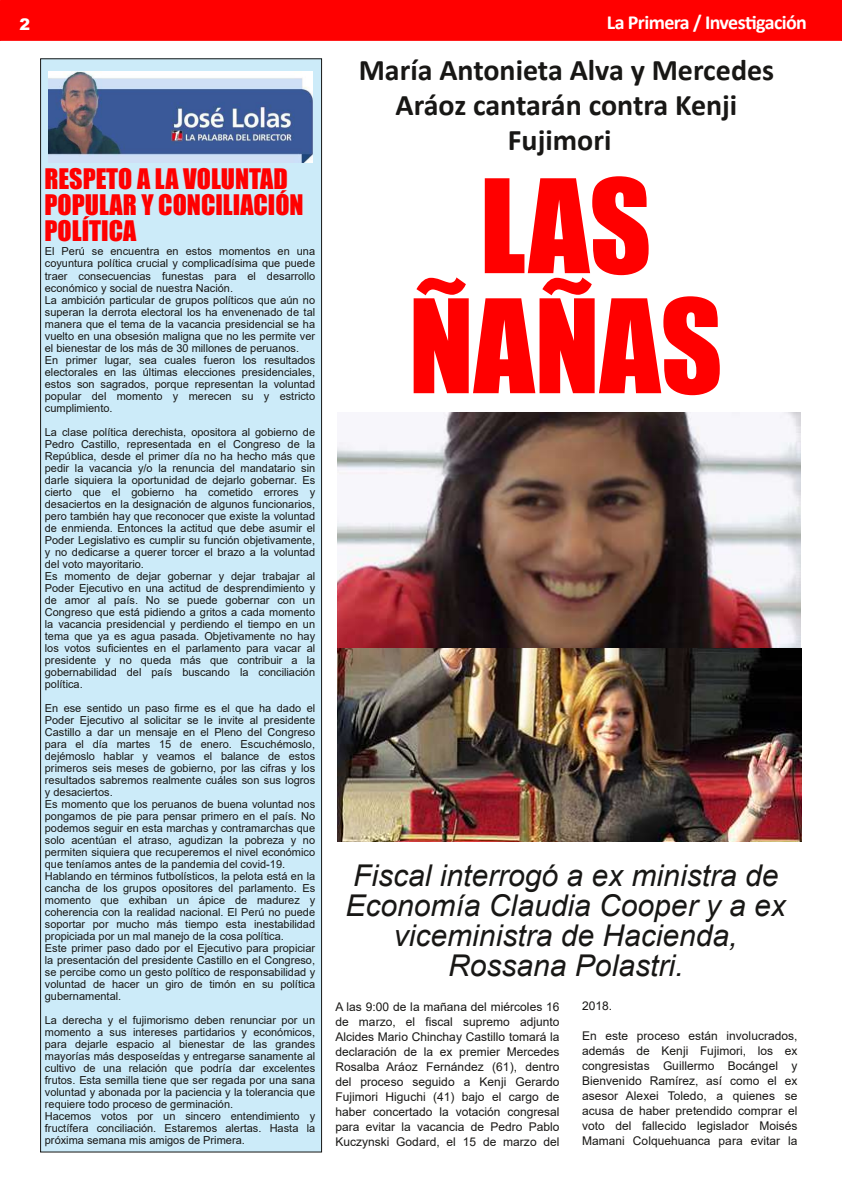
<style>
.page{position:relative;width:842px;height:1191px;background:#fff}
.page>*{position:absolute;margin:0;border:0;box-sizing:border-box;transform-origin:0 0}
.t1{font:120px/120px "Impact";color:#f00;text-align:center}
.t2{font:italic 30px/30px "Arial";color:#181715;text-align:center}
.t3{font:700 30px/35px "Calibri";color:#181715;text-align:center}
.t4{font:26px/26px "Impact";color:#f00}
.t5{font:700 20px "Calibri";letter-spacing:-.03em;color:#fff}
.t6{font:900 16px "Arial";color:#fff}
.t7{font:12px/15px "Arial";color:#181715;text-align:justify}
.t8{font:11px/12px "Arial";color:#181715}
</style>
<div class="page">
<div style="left:41px;top:59px;width:281px;height:1093px;background:#ccebf9"></div>
<img style="left:48px;top:72px;width:265px;height:90px">
<div style="left:0;top:1px;width:841px;height:39px;background:#f00"></div>
<div style="left:0;top:0;width:842px;height:41px;border:1px solid #f00"></div>
<img style="left:338px;top:412px;width:463px;height:236px">
<img style="left:338px;top:648px;width:463px;height:193px">
<h3 class="t6" style="left:19px;top:13px;width:12px">2</h3>
<h3 class="t5" style="left:607px;top:14px;width:202px">La Primera / Investigación</h3>
<h3 class="t4" style="left:45px;top:165px;width:261px">RESPETO A LA VOLUNTAD<br>POPULAR Y CONCILIACIÓN<br>POLÍTICA</h3>
<p class="t8" style="left:45px;top:246px;width:272px">El Perú se encuentra en estos momentos en una coyuntura política crucial y complicadísima que puede traer consecuencias funestas para el desarrollo económico y social de nuestra Nación.<br>La ambición particular de grupos políticos que aún no superan la derrota electoral los ha envenenado de tal manera que el tema de la vacancia presidencial se ha vuelto en una obsesión maligna que no les permite ver el bienestar de los más de 30 millones de peruanos.<br>En primer lugar, sea cuales fueron los resultados electorales en las últimas elecciones presidenciales, estos son sagrados, porque representan la voluntad popular del momento y merecen su y estricto cumplimiento.</p>
<p class="t8" style="left:45px;top:426px;width:272px">La clase política derechista, opositora al gobierno de Pedro Castillo, representada en el Congreso de la República, desde el primer día no ha hecho más que pedir la vacancia y/o la renuncia del mandatario sin darle siquiera la oportunidad de dejarlo gobernar. Es cierto que el gobierno ha cometido errores y desaciertos en la designación de algunos funcionarios, pero también hay que reconocer que existe la voluntad de enmienda. Entonces la actitud que debe asumir el Poder Legislativo es cumplir su función objetivamente, y no dedicarse a querer torcer el brazo a la voluntad del voto mayoritario.<br>Es momento de dejar gobernar y dejar trabajar al Poder Ejecutivo en una actitud de desprendimiento y de amor al país. No se puede gobernar con un Congreso que está pidiendo a gritos a cada momento la vacancia presidencial y perdiendo el tiempo en un tema que ya es agua pasada. Objetivamente no hay los votos suficientes en el parlamento para vacar al presidente y no queda más que contribuir a la gobernabilidad del país buscando la conciliación política.</p>
<p class="t8" style="left:45px;top:702px;width:272px">En ese sentido un paso firme es el que ha dado el Poder Ejecutivo al solicitar se le invite al presidente Castillo a dar un mensaje en el Pleno del Congreso para el día martes 15 de enero. Escuchémoslo, dejémoslo hablar y veamos el balance de estos primeros seis meses de gobierno, por las cifras y los resultados sabremos realmente cuáles son sus logros y desaciertos.<br>Es momento que los peruanos de buena voluntad nos pongamos de pie para pensar primero en el país. No podemos seguir en esta marchas y contramarchas que solo acentúan el atraso, agudizan la pobreza y no permiten siquiera que recuperemos el nivel económico que teníamos antes de la pandemia del covid-19.<br>Hablando en términos futbolísticos, la pelota está en la cancha de los grupos opositores del parlamento. Es momento que exhiban un ápice de madurez y coherencia con la realidad nacional. El Perú no puede soportar por mucho más tiempo esta inestabilidad propiciada por un mal manejo de la cosa política.<br>Este primer paso dado por el Ejecutivo para propiciar la presentación del presidente Castillo en el Congreso, se percibe como un gesto político de responsabilidad y voluntad de hacer un giro de timón en su política gubernamental.</p>
<p class="t8" style="left:45px;top:1014px;width:272px">La derecha y el fujimorismo deben renunciar por un momento a sus intereses partidarios y económicos, para dejarle espacio al bienestar de las grandes mayorías más desposeídas y entregarse sanamente al cultivo de una relación que podría dar excelentes frutos. Esta semilla tiene que ser regada por una sana voluntad y abonada por la paciencia y la tolerancia que requiere todo proceso de germinación.<br>Hacemos votos por un sincero entendimiento y fructífera conciliación. Estaremos alertas. Hasta la próxima semana mis amigos de Primera.</p>
<h2 class="t3" style="left:359px;top:55px;width:417px">María Antonieta Alva y Mercedes<br>Aráoz cantarán contra Kenji<br>Fujimori</h2>
<h1 class="t1" style="left:409px;top:165px;width:315px">LAS<br>ÑAÑAS</h1>
<h2 class="t2" style="left:345px;top:861px;width:442px">Fiscal interrogó a ex ministra de<br>Economía Claudia Cooper y a ex viceministra de Hacienda,<br>Rossana Polastri.</h2>
<p class="t7" style="left:335px;top:999px;width:226px">A las 9:00 de la mañana del miércoles 16 de marzo, el fiscal supremo adjunto Alcides Mario Chinchay Castillo tomará la declaración de la ex premier Mercedes Rosalba Aráoz Fernández (61), dentro del proceso seguido a Kenji Gerardo Fujimori Higuchi (41) bajo el cargo de haber concertado la votación congresal para evitar la vacancia de Pedro Pablo Kuczynski Godard, el 15 de marzo del</p>
<p class="t7" style="left:582px;top:998px;width:32px">2018.</p>
<p class="t7" style="left:582px;top:1028px;width:217px">En este proceso están involucrados, además de Kenji Fujimori, los ex congresistas Guillermo Bocángel y Bienvenido Ramírez, así como el ex asesor Alexei Toledo, a quienes se acusa de haber pretendido comprar el voto del fallecido legislador Moisés Mamani Colquehuanca para evitar la</p>
</div>
